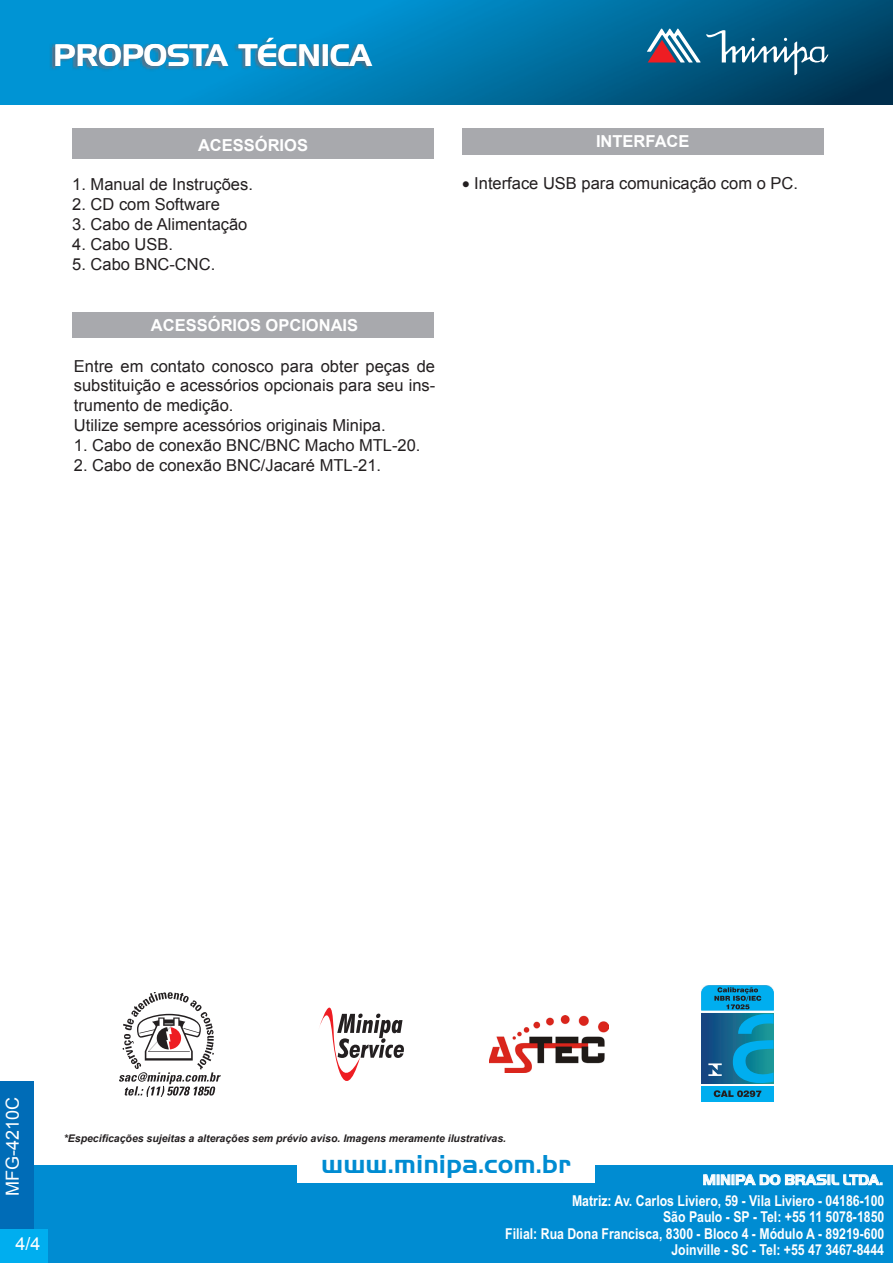
<style>
.page{position:relative;width:893px;height:1263px;background:#fff}
.page>*{position:absolute;margin:0;border:0;box-sizing:border-box;transform-origin:0 0}
.t1{font:30px "Handel Gothic BT";color:#fff}
.t2{font:700 27px "Handel Got D";color:#008cd2}
.t3{font:18px "Arial";color:#fff}
.Texto_padrão{font:16.5px/19.8px "Arial";color:#231f20;text-align:justify}
.t4{font:700 16.5px "Arial";color:#fff}
.t5{font:700 15px/16.5px "Arial Narrow";color:#fff;text-align:right}
.t6{font:700 15px "Handel Got D";color:#fff}
.Texto_padrão-2{font:italic 700 10.5px "Arial";color:#231f20}
</style>
<div class="page">
<div style="left:1px;top:1166px;width:892px;height:97px;background:#008cd2"></div>
<div style="left:297px;top:1150px;width:298px;height:33px;background:#fff"></div>
<svg style="left:703px;top:1174px;width:179px;height:12px"></svg>
<div style="left:0;top:1081px;width:34px;height:181px;background:#006cb7"></div>
<div style="left:0;top:1229px;width:47px;height:34px;background:#00aeef"></div>
<img style="left:0;top:0;width:893px;height:105px">
<svg style="left:647px;top:28px;width:181px;height:47px;background:#326d8d"></svg>
<img style="left:50px;top:39px;width:323px;height:32px">
<div style="left:72px;top:128px;width:362px;height:30px;background:#a8a9ad"></div>
<div style="left:72px;top:313px;width:362px;height:25px;background:#a8a9ad"></div>
<div style="left:462px;top:128px;width:361px;height:27px;background:#a8a9ad"></div>
<img style="left:489px;top:1016px;width:120px;height:57px">
<svg style="left:319px;top:1007px;width:85px;height:74px"></svg>
<img style="left:701px;top:1083px;width:73px;height:1px">
<div style="left:701px;top:1086px;width:73px;height:15px;background:#00aeef"></div>
<svg style="left:714px;top:1090px;width:47px;height:7px"></svg>
<svg style="left:701px;top:986px;width:73px;height:97px;background:#1585b1"></svg>
<svg style="left:119px;top:992px;width:102px;height:104px"></svg>
<h1 class="t1" style="left:54px;top:37px;width:319px">PROPOSTA TÉCNICA</h1>
<p class="t4" style="left:198px;top:134px;width:112px">ACESSÓRIOS</p>
<p class="Texto_padrão" style="left:72px;top:175px;width:182px">1. Manual de Instruções.</p>
<p class="Texto_padrão" style="left:72px;top:195px;width:149px">2. CD com Software</p>
<p class="Texto_padrão" style="left:72px;top:215px;width:177px">3. Cabo de Alimentação</p>
<p class="Texto_padrão" style="left:72px;top:234px;width:102px">4. Cabo USB.</p>
<p class="Texto_padrão" style="left:72px;top:254px;width:145px">5. Cabo BNC-CNC.</p>
<p class="t4" style="left:151px;top:314px;width:209px">ACESSÓRIOS OPCIONAIS</p>
<p class="Texto_padrão" style="left:74px;top:356px;width:363px">Entre em contato conosco para obter peças de substituição e acessórios opcionais para seu ins&shy;trumento de medição.</p>
<p class="Texto_padrão" style="left:74px;top:415px;width:313px">Utilize sempre acessórios originais Minipa.</p>
<p class="Texto_padrão" style="left:74px;top:435px;width:348px">1. Cabo de conexão BNC/BNC Macho MTL-20.</p>
<p class="Texto_padrão" style="left:74px;top:455px;width:309px">2. Cabo de conexão BNC/Jacaré MTL-21.</p>
<p class="t4" style="left:596px;top:130px;width:95px">INTERFACE</p>
<p class="Texto_padrão" style="left:462px;top:174px;width:337px">• Interface USB para comunicação com o PC.</p>
<p class="t3" style="left:1px;top:1196px;width:101px;rotate:-90deg">MFG-4210C</p>
<p class="t3" style="left:15px;top:1232px;width:27px">4/4</p>
<p class="Texto_padrão-2" style="left:64px;top:1131px;width:444px">*Especificações sujeitas a alterações sem prévio aviso. Imagens meramente ilustrativas.</p>
<h2 class="t2" style="left:321px;top:1146px;width:251px">www.minipa.com.br</h2>
<p class="t6" style="left:703px;top:1170px;width:182px">MINIPA DO BRASIL LTDA.</p>
<p class="t5" style="left:505px;top:1194px;width:381px">Matriz: Av. Carlos Liviero, 59 - Vila Liviero - 04186-100<br>São Paulo - SP - Tel: +55 11 5078-1850<br>Filial: Rua Dona Francisca, 8300 - Bloco 4 - Módulo A - 89219-600<br>Joinville - SC - Tel: +55 47 3467-8444</p>
</div>
